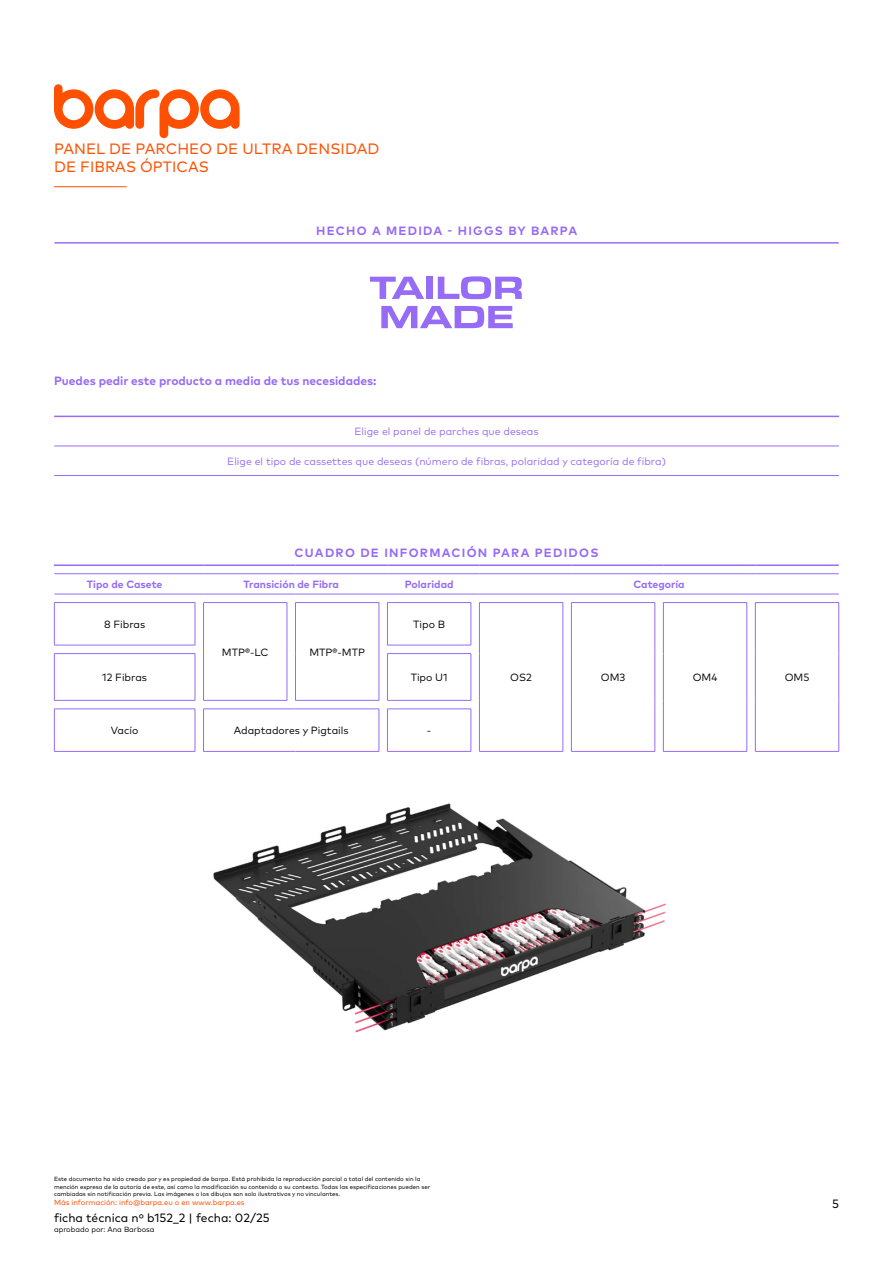
<style>
.page{position:relative;width:893px;height:1263px;background:#fff}
.page>*{position:absolute;margin:0;border:0;box-sizing:border-box;transform-origin:0 0}
.t1{font:15px/18px "Mark Pro";letter-spacing:.005em;color:#fe5000}
.t2{font:700 12px "Mark Pro";color:#976bf6}
.t3{font:12px "Mark Pro";color:#000}
.t4{font:700 12px "Mark Pro";letter-spacing:.105em;color:#966bf5}
.t5{font:700 12px "Mark Pro";letter-spacing:.105em;color:#976bf6}
.t6{font:10.5px "Mark Pro";color:#976bf6}
.t7{font:10.5px "Mark Pro";color:#000}
.t8{font:700 10.5px "Mark Pro";color:#966bf5}
.t9{font:7.5px "Mark Pro";color:#fe5000}
.t10{font:7.5px "Mark Pro";color:#000}
.t11{font:6px/7.5px "Mark Pro";color:#000}
</style>
<div class="page">
<svg style="left:54px;top:84px;width:186px;height:54px"></svg>
<hr style="left:54px;top:186px;width:73px;height:1px;background:#fe5000">
<hr style="left:55px;top:242px;width:784px;height:2px;background:#976bf6">
<svg style="left:370px;top:277px;width:54px;height:22px"></svg>
<div style="left:427px;top:277px;width:6px;height:22px;background:#966bf5"></div>
<svg style="left:438px;top:276px;width:84px;height:23px"></svg>
<svg style="left:381px;top:306px;width:132px;height:22px"></svg>
<hr style="left:54px;top:416px;width:785px;height:1px;background:#976bf6">
<hr style="left:54px;top:446px;width:785px;height:1px;background:#976bf6">
<hr style="left:54px;top:475px;width:785px;height:1px;background:#976bf6">
<hr style="left:54px;top:564px;width:141px;height:2px;background:#966bf5">
<svg style="left:195px;top:564px;width:9px;height:2px"></svg>
<hr style="left:204px;top:564px;width:83px;height:2px;background:#966bf5">
<svg style="left:287px;top:564px;width:8px;height:2px"></svg>
<hr style="left:295px;top:564px;width:84px;height:2px;background:#966bf5">
<svg style="left:379px;top:564px;width:8px;height:2px"></svg>
<hr style="left:387px;top:564px;width:84px;height:2px;background:#966bf5">
<svg style="left:471px;top:564px;width:8px;height:2px"></svg>
<hr style="left:479px;top:564px;width:84px;height:2px;background:#966bf5">
<svg style="left:563px;top:564px;width:8px;height:2px"></svg>
<hr style="left:571px;top:564px;width:84px;height:2px;background:#966bf5">
<svg style="left:655px;top:564px;width:8px;height:2px"></svg>
<hr style="left:663px;top:564px;width:84px;height:2px;background:#966bf5">
<svg style="left:747px;top:564px;width:8px;height:2px"></svg>
<hr style="left:755px;top:564px;width:84px;height:2px;background:#966bf5">
<hr style="left:54px;top:573px;width:141px;height:1px;background:#966bf5">
<hr style="left:204px;top:573px;width:83px;height:1px;background:#966bf5">
<hr style="left:295px;top:573px;width:84px;height:1px;background:#966bf5">
<hr style="left:387px;top:573px;width:84px;height:1px;background:#966bf5">
<hr style="left:479px;top:573px;width:84px;height:1px;background:#966bf5">
<hr style="left:571px;top:573px;width:84px;height:1px;background:#966bf5">
<hr style="left:663px;top:573px;width:84px;height:1px;background:#966bf5">
<hr style="left:755px;top:573px;width:84px;height:1px;background:#966bf5">
<hr style="left:54px;top:594px;width:141px;height:1px;background:#966bf5">
<hr style="left:204px;top:594px;width:83px;height:1px;background:#966bf5">
<hr style="left:295px;top:594px;width:84px;height:1px;background:#966bf5">
<hr style="left:387px;top:594px;width:84px;height:1px;background:#966bf5">
<hr style="left:479px;top:594px;width:84px;height:1px;background:#966bf5">
<hr style="left:571px;top:594px;width:84px;height:1px;background:#966bf5">
<hr style="left:663px;top:594px;width:84px;height:1px;background:#966bf5">
<hr style="left:755px;top:594px;width:84px;height:1px;background:#966bf5">
<hr style="left:54px;top:602px;width:141px;height:1px;background:#966bf5">
<hr style="left:54px;top:603px;width:1px;height:42px;background:#966bf5">
<hr style="left:195px;top:603px;width:1px;height:42px;background:#966bf5">
<hr style="left:54px;top:645px;width:141px;height:1px;background:#966bf5">
<hr style="left:54px;top:653px;width:141px;height:1px;background:#966bf5">
<hr style="left:54px;top:654px;width:1px;height:46px;background:#966bf5">
<hr style="left:195px;top:654px;width:1px;height:46px;background:#966bf5">
<hr style="left:54px;top:700px;width:141px;height:1px;background:#966bf5">
<hr style="left:54px;top:709px;width:141px;height:1px;background:#966bf5">
<hr style="left:54px;top:709px;width:1px;height:42px;background:#966bf5">
<hr style="left:195px;top:709px;width:1px;height:42px;background:#966bf5">
<hr style="left:54px;top:751px;width:141px;height:1px;background:#966bf5">
<hr style="left:203px;top:602px;width:84px;height:1px;background:#966bf5">
<hr style="left:203px;top:603px;width:1px;height:42px;background:#966bf5">
<hr style="left:287px;top:603px;width:1px;height:42px;background:#966bf5">
<hr style="left:203px;top:654px;width:1px;height:46px;background:#966bf5">
<hr style="left:287px;top:654px;width:1px;height:46px;background:#966bf5">
<hr style="left:203px;top:700px;width:84px;height:1px;background:#966bf5">
<hr style="left:295px;top:602px;width:84px;height:1px;background:#966bf5">
<hr style="left:295px;top:603px;width:1px;height:42px;background:#966bf5">
<hr style="left:379px;top:603px;width:1px;height:42px;background:#966bf5">
<hr style="left:295px;top:654px;width:1px;height:46px;background:#966bf5">
<hr style="left:379px;top:654px;width:1px;height:46px;background:#966bf5">
<hr style="left:295px;top:700px;width:84px;height:1px;background:#966bf5">
<hr style="left:203px;top:709px;width:84px;height:1px;background:#966bf5">
<hr style="left:203px;top:709px;width:1px;height:42px;background:#966bf5">
<hr style="left:295px;top:709px;width:84px;height:1px;background:#966bf5">
<hr style="left:379px;top:709px;width:1px;height:42px;background:#966bf5">
<hr style="left:203px;top:751px;width:84px;height:1px;background:#966bf5">
<hr style="left:295px;top:751px;width:84px;height:1px;background:#966bf5">
<hr style="left:387px;top:602px;width:84px;height:1px;background:#966bf5">
<hr style="left:387px;top:603px;width:1px;height:42px;background:#966bf5">
<hr style="left:471px;top:603px;width:1px;height:42px;background:#966bf5">
<hr style="left:387px;top:645px;width:84px;height:1px;background:#966bf5">
<hr style="left:387px;top:653px;width:84px;height:1px;background:#966bf5">
<hr style="left:387px;top:654px;width:1px;height:46px;background:#966bf5">
<hr style="left:471px;top:654px;width:1px;height:46px;background:#966bf5">
<hr style="left:387px;top:700px;width:84px;height:1px;background:#966bf5">
<hr style="left:387px;top:709px;width:84px;height:1px;background:#966bf5">
<hr style="left:387px;top:709px;width:1px;height:42px;background:#966bf5">
<hr style="left:471px;top:709px;width:1px;height:42px;background:#966bf5">
<hr style="left:387px;top:751px;width:84px;height:1px;background:#966bf5">
<hr style="left:479px;top:602px;width:84px;height:1px;background:#966bf5">
<hr style="left:479px;top:603px;width:1px;height:42px;background:#966bf5">
<hr style="left:563px;top:603px;width:1px;height:42px;background:#966bf5">
<hr style="left:479px;top:654px;width:1px;height:46px;background:#966bf5">
<hr style="left:563px;top:654px;width:1px;height:46px;background:#966bf5">
<hr style="left:479px;top:709px;width:1px;height:42px;background:#966bf5">
<hr style="left:563px;top:709px;width:1px;height:42px;background:#966bf5">
<hr style="left:479px;top:751px;width:84px;height:1px;background:#966bf5">
<hr style="left:571px;top:602px;width:84px;height:1px;background:#966bf5">
<hr style="left:571px;top:603px;width:1px;height:42px;background:#966bf5">
<hr style="left:655px;top:603px;width:1px;height:42px;background:#966bf5">
<hr style="left:571px;top:654px;width:1px;height:46px;background:#966bf5">
<hr style="left:655px;top:654px;width:1px;height:46px;background:#966bf5">
<hr style="left:571px;top:709px;width:1px;height:42px;background:#966bf5">
<hr style="left:655px;top:709px;width:1px;height:42px;background:#966bf5">
<hr style="left:571px;top:751px;width:84px;height:1px;background:#966bf5">
<hr style="left:663px;top:602px;width:84px;height:1px;background:#966bf5">
<hr style="left:663px;top:603px;width:1px;height:42px;background:#966bf5">
<hr style="left:747px;top:603px;width:1px;height:42px;background:#966bf5">
<hr style="left:663px;top:654px;width:1px;height:46px;background:#966bf5">
<hr style="left:747px;top:654px;width:1px;height:46px;background:#966bf5">
<hr style="left:663px;top:709px;width:1px;height:42px;background:#966bf5">
<hr style="left:747px;top:709px;width:1px;height:42px;background:#966bf5">
<hr style="left:663px;top:751px;width:84px;height:1px;background:#966bf5">
<hr style="left:755px;top:602px;width:84px;height:1px;background:#966bf5">
<hr style="left:755px;top:603px;width:1px;height:42px;background:#966bf5">
<hr style="left:838px;top:603px;width:1px;height:42px;background:#966bf5">
<hr style="left:755px;top:654px;width:1px;height:46px;background:#966bf5">
<hr style="left:838px;top:654px;width:1px;height:46px;background:#966bf5">
<hr style="left:755px;top:709px;width:1px;height:42px;background:#966bf5">
<hr style="left:838px;top:709px;width:1px;height:42px;background:#966bf5">
<hr style="left:755px;top:751px;width:84px;height:1px;background:#966bf5">
<img style="left:213px;top:803px;width:453px;height:230px">
<h1 class="t1" style="left:54px;top:139px;width:327px">PANEL DE PARCHEO DE ULTRA DENSIDAD<br>DE FIBRAS ÓPTICAS</h1>
<p class="t5" style="left:316px;top:221px;width:263px">HECHO A MEDIDA - HIGGS BY BARPA</p>
<p class="t2" style="left:54px;top:372px;width:324px">Puedes pedir este producto a media de tus necesidades:</p>
<p class="t6" style="left:354px;top:424px;width:186px">Elige el panel de parches que deseas</p>
<p class="t6" style="left:227px;top:453px;width:440px">Elige el tipo de cassettes que deseas (número de fibras, polaridad y categoría de fibra)</p>
<p class="t4" style="left:295px;top:544px;width:305px">CUADRO DE INFORMACIÓN PARA PEDIDOS</p>
<p class="t8" style="left:87px;top:576px;width:77px">Tipo de Casete</p>
<p class="t8" style="left:243px;top:576px;width:97px">Transición de Fibra</p>
<p class="t8" style="left:405px;top:576px;width:50px">Polaridad</p>
<p class="t8" style="left:633px;top:576px;width:53px">Categoría</p>
<p class="t7" style="left:104px;top:616px;width:43px">8 Fibras</p>
<p class="t7" style="left:222px;top:644px;width:48px">MTP®-LC</p>
<p class="t7" style="left:309px;top:644px;width:57px">MTP®-MTP</p>
<p class="t7" style="left:413px;top:616px;width:33px">Tipo B</p>
<p class="t7" style="left:102px;top:669px;width:46px">12 Fibras</p>
<p class="t7" style="left:411px;top:669px;width:39px">Tipo U1</p>
<p class="t7" style="left:510px;top:669px;width:23px">OS2</p>
<p class="t7" style="left:601px;top:669px;width:26px">OM3</p>
<p class="t7" style="left:693px;top:669px;width:26px">OM4</p>
<p class="t7" style="left:785px;top:669px;width:26px">OM5</p>
<p class="t7" style="left:111px;top:723px;width:29px">Vacío</p>
<p class="t7" style="left:234px;top:723px;width:116px">Adaptadores y Pigtails</p>
<p class="t7" style="left:427px;top:723px;width:6px">-</p>
<p class="t11" style="left:54px;top:1175px;width:378px">Este documento ha sido creado por y es propiedad de barpa. Está prohibida la reproducción parcial o total del contenido sin la mención expresa de la autoría de este, así como la modificación su contenido o su contexto. Todas las especificaciones pueden ser cambiadas sin notificación previa. Las imágenes o los dibujos son solo ilustrativos y no vinculantes.</p>
<p class="t9" style="left:54px;top:1197px;width:192px">Más información: info@barpa.eu o en www.barpa.es</p>
<h2 class="t3" style="left:832px;top:1195px;width:8px">5</h2>
<h2 class="t3" style="left:54px;top:1208px;width:217px">ficha técnica nº b152_2 | fecha: 02/25</h2>
<p class="t10" style="left:54px;top:1224px;width:102px">aprobado por: Ana Barbosa</p>
</div>
